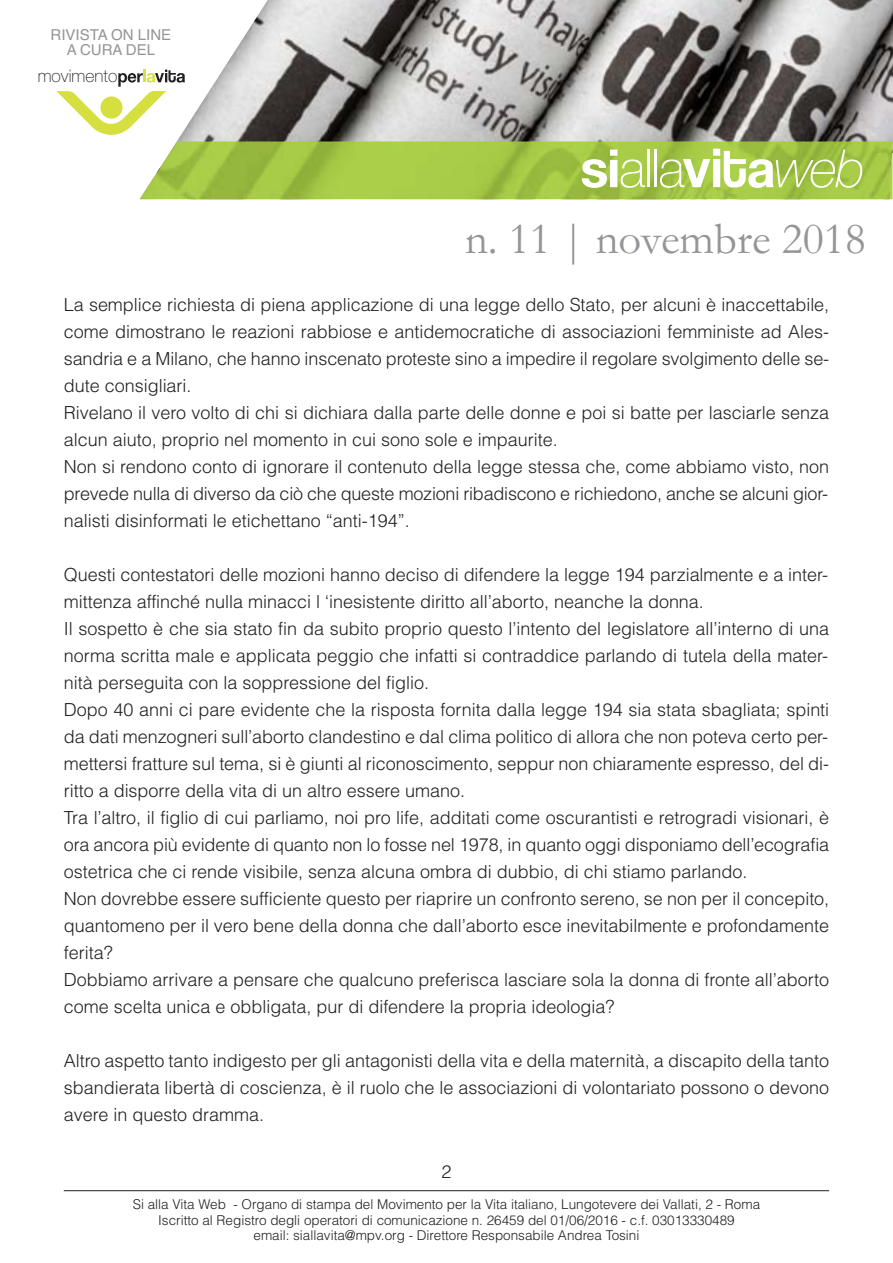
<style>
.page{position:relative;width:893px;height:1263px;background:#fff}
.page>*{position:absolute;margin:0;border:0;box-sizing:border-box;transform-origin:0 0}
.t1{font:100 52.65px "Helvetica Neue";color:#fff}
.t2{font:italic 100 52.65px "Helvetica Neue";color:#fff}
.t3{font:44.85px "Garamond";color:#939598}
.t4{font:300 18px/27px "Helvetica";color:#231f20}
.t5{font:100 17.4px "Helvetica Neue";color:#231f20}
.t6{font:15px/15px "Helvetica";color:#939598;text-align:center}
.t7{font:300 13.5px/15.8px "Helvetica";color:#231f20;text-align:center}
.s1{font-weight:700}
</style>
<div class="page">
<img style="left:143px;top:0;width:750px;height:199px">
<img style="left:140px;top:141px;width:752px;height:58px">
<svg style="left:683px;top:149px;width:91px;height:39px"></svg>
<hr style="left:64px;top:1190px;width:765px;height:1px;background:#231f20">
<svg style="left:56px;top:70px;width:129px;height:65px"></svg>
<p class="t6" style="left:51px;top:27px;width:122px">RIVISTA ON LINE<br>A CURA DEL</p>
<p class="t5" style="left:38px;top:70px;width:81px">movimento</p>
<p class="t1" style="left:580px;top:150px;width:106px"><span class="s1">si</span>alla</p>
<p class="t2" style="left:774px;top:150px;width:92px">web</p>
<p class="t3" style="left:465px;top:211px;width:402px">n. 11 | novembre 2018</p>
<p class="t4" style="left:64px;top:291px;width:767px">La semplice richiesta di piena applicazione di una legge dello Stato, per alcuni è inaccettabile, come dimostrano le reazioni rabbiose e antidemocratiche di associazioni femministe ad Ales&shy;sandria e a Milano, che hanno inscenato proteste sino a impedire il regolare svolgimento delle se&shy;dute consigliari.<br>Rivelano il vero volto di chi si dichiara dalla parte delle donne e poi si batte per lasciarle senza alcun aiuto, proprio nel momento in cui sono sole e impaurite.<br>Non si rendono conto di ignorare il contenuto della legge stessa che, come abbiamo visto, non prevede nulla di diverso da ciò che queste mozioni ribadiscono e richiedono, anche se alcuni gior&shy;nalisti disinformati le etichettano “anti-194”.</p>
<p class="t4" style="left:64px;top:561px;width:767px">Questi contestatori delle mozioni hanno deciso di difendere la legge 194 parzialmente e a inter&shy;mittenza affinché nulla minacci l ‘inesistente diritto all’aborto, neanche la donna.<br>Il sospetto è che sia stato fin da subito proprio questo l’intento del legislatore all’interno di una norma scritta male e applicata peggio che infatti si contraddice parlando di tutela della mater&shy;nità perseguita con la soppressione del figlio.<br>Dopo 40 anni ci pare evidente che la risposta fornita dalla legge 194 sia stata sbagliata; spinti da dati menzogneri sull’aborto clandestino e dal clima politico di allora che non poteva certo per&shy;mettersi fratture sul tema, si è giunti al riconoscimento, seppur non chiaramente espresso, del di&shy;ritto a disporre della vita di un altro essere umano.<br>Tra l’altro, il figlio di cui parliamo, noi pro life, additati come oscurantisti e retrogradi visionari, è ora ancora più evidente di quanto non lo fosse nel 1978, in quanto oggi disponiamo dell’ecografia ostetrica che ci rende visibile, senza alcuna ombra di dubbio, di chi stiamo parlando.<br>Non dovrebbe essere sufficiente questo per riaprire un confronto sereno, se non per il concepito, quantomeno per il vero bene della donna che dall’aborto esce inevitabilmente e profondamente ferita?<br>Dobbiamo arrivare a pensare che qualcuno preferisca lasciare sola la donna di fronte all’aborto come scelta unica e obbligata, pur di difendere la propria ideologia?</p>
<p class="t4" style="left:64px;top:1047px;width:767px;text-align:justify">Altro aspetto tanto indigesto per gli antagonisti della vita e della maternità, a discapito della tanto sbandierata libertà di coscienza, è il ruolo che le associazioni di volontariato possono o devono avere in questo dramma.</p>
<p class="t4" style="left:441px;top:1158px;width:12px">2</p>
<p class="t7" style="left:133px;top:1196px;width:629px">Si alla Vita Web - Organo di stampa del Movimento per la Vita italiano, Lungotevere dei Vallati, 2 - Roma<br>Iscritto al Registro degli operatori di comunicazione n. 26459 del 01/06/2016 - c.f. 03013330489<br>email: siallavita@mpv.org - Direttore Responsabile Andrea Tosini</p>
</div>
